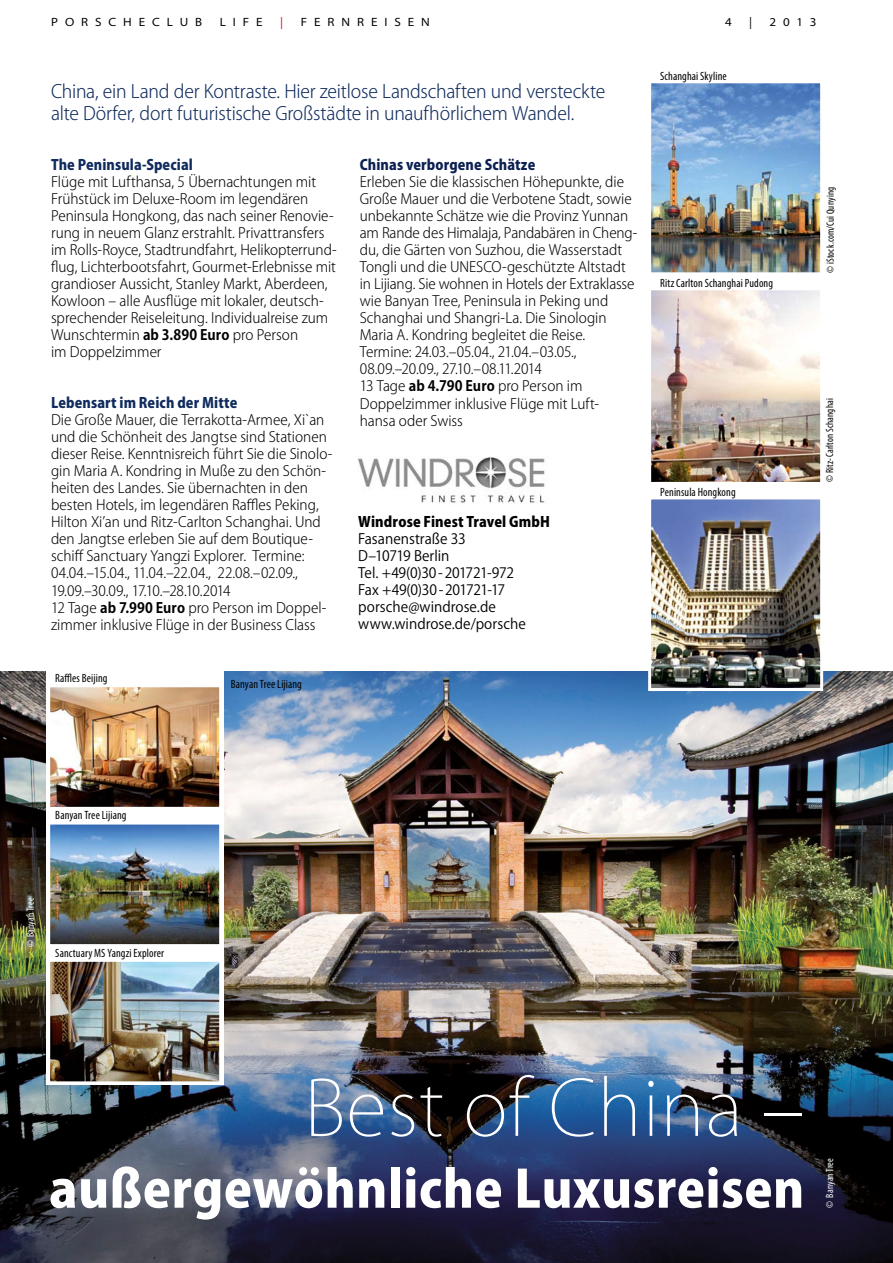
<style>
.page{position:relative;width:893px;height:1263px;background:#fff}
.page>*{position:absolute;margin:0;border:0;box-sizing:border-box;transform-origin:0 0}
.Fließsatz_Motorsport{font:200 75.45px "Koz Go Pr 6 N";letter-spacing:.01em;color:#fff}
.Fließsatz_Motorsport-2{font:800 50.55px "Koz Go Pr 6 N";letter-spacing:.01em;color:#fff}
.Fließtext_Blockatz{font:300 18.3px/22.2px "Koz Go Pr 6 N";letter-spacing:-.015em;color:#102b5d}
.Fließtext_Blockatz-2{font:300 14.25px/17px "Koz Go Pr 6 N";letter-spacing:-.005em;color:#000;scale:.96 1}
.Fließtext_Blockatz-3{font:14.25px "Koz Go Pr 6 N";color:#000}
.Fließtext_Blockatz-4{font:800 14.25px "Koz Go Pr 6 N";letter-spacing:.01em;color:#102b5d;scale:.96 1}
.Fließtext_Blockatz-5{font:800 14.25px "Koz Go Pr 6 N";letter-spacing:.01em;color:#000}
.Fließtext_Blockatz-6{font:800 14.25px "Koz Go Pr 6 N";letter-spacing:.01em;color:#0c2051;scale:.96 1}
.Fließtext_Blockatz-7{font:14.25px "Koz Go Pr 6 N";letter-spacing:-.025em;color:#000}
.Fließtext_Blockatz-8{font:14.25px "Koz Go Pr 6 N";letter-spacing:-.035em;color:#000}
.Fließtext_Blockatz-9{font:condensed 12px "Myriad Pro";letter-spacing:.01em;color:#000}
.t1{font:semi-expanded 12px "Myriad Pro";letter-spacing:.58em;color:#000}
.t2{font:semi-expanded 12px "Myriad Pro";color:#e3000f}
.Fließtext_Blockatz-10{font:condensed 10.5px "Myriad Pro";letter-spacing:.015em;color:#000}
.Fließtext_Blockatz-11{font:condensed 10.5px "Myriad Pro";letter-spacing:.015em;color:#fff}
.s1{font-weight:700}
</style>
<div class="page">
<img style="left:0;top:672px;width:893px;height:591px">
<div style="left:46px;top:646px;width:178px;height:439px;background:#fff"></div>
<img style="left:652px;top:84px;width:167px;height:187px">
<div style="left:648px;top:80px;width:175px;height:195px;border:3px solid #fff"></div>
<img style="left:652px;top:291px;width:167px;height:190px">
<div style="left:648px;top:287px;width:175px;height:198px;border:3px solid #fff"></div>
<img style="left:652px;top:500px;width:167px;height:187px">
<div style="left:648px;top:496px;width:175px;height:195px;border:3px solid #fff"></div>
<img style="left:51px;top:688px;width:167px;height:118px">
<div style="left:47px;top:684px;width:175px;height:126px;border:3px solid #fff"></div>
<img style="left:51px;top:825px;width:167px;height:118px">
<div style="left:47px;top:821px;width:175px;height:126px;border:3px solid #fff"></div>
<img style="left:51px;top:963px;width:167px;height:117px">
<div style="left:47px;top:959px;width:175px;height:125px;border:3px solid #fff"></div>
<img style="left:357px;top:457px;width:188px;height:46px">
<p class="t1" style="left:51px;top:15px;width:153px">PORSCHECLUB</p>
<p class="t1" style="left:220px;top:15px;width:44px">LIFE</p>
<p class="t2" style="left:280px;top:15px;width:5px">|</p>
<p class="t1" style="left:301px;top:15px;width:131px">FERNREISEN</p>
<p class="t1" style="left:725px;top:15px;width:8px">4</p>
<p class="t1" style="left:749px;top:15px;width:5px">|</p>
<p class="t1" style="left:770px;top:15px;width:48px">2013</p>
<p class="Fließtext_Blockatz" style="left:51px;top:81px;width:556px">China, ein Land der Kontraste. Hier zeitlose Landschaften und versteckte alte Dörfer, dort futuristische Großstädte in unaufhörlichem Wandel.</p>
<p class="Fließtext_Blockatz-4" style="left:51px;top:157px;width:149px">The Peninsula-Special</p>
<p class="Fließtext_Blockatz-2" style="left:51px;top:174px;width:299px">Flüge mit Lufthansa, 5 Übernachtungen mit Frühstück im Deluxe-Room im legendären Peninsula Hongkong, das nach seiner Renovie&shy;rung in neuem Glanz erstrahlt. Privattransfers im Rolls-Royce, Stadtrundfahrt, Helikopterrund&shy;flug, Lichterbootsfahrt, Gourmet-Erlebnisse mit grandioser Aussicht, Stanley Markt, Aberdeen, Kowloon – alle Ausflüge mit lokaler, deutsch&shy;sprechender Reiseleitung. Individualreise zum Wunschtermin <span class="s1">ab 3.890 Euro</span> pro Person<br>im Doppelzimmer</p>
<p class="Fließtext_Blockatz-4" style="left:51px;top:395px;width:196px">Lebensart im Reich der Mitte</p>
<p class="Fließtext_Blockatz-2" style="left:51px;top:412px;width:295px">Die Große Mauer, die Terrakotta-Armee, Xi`an und die Schönheit des Jangtse sind Stationen dieser Reise. Kenntnisreich führt Sie die Sinolo&shy;gin Maria A. Kondring in Muße zu den Schön&shy;heiten des Landes. Sie übernachten in den besten Hotels, im legendären Raffles Peking, Hilton Xi’an und Ritz-Carlton Schanghai. Und den Jangtse erleben Sie auf dem Boutique&shy;schiff Sanctuary Yangzi Explorer. Termine:<br>04.04.–15.04., 11.04.–22.04., 22.08.–02.09., 19.09.–30.09., 17.10.–28.10.2014</p>
<p class="Fließtext_Blockatz-2" style="left:51px;top:599px;width:288px">12 Tage <span class="s1">ab 7.990 Euro</span> pro Person im Doppel&shy;zimmer inklusive Flüge in der Business Class</p>
<p class="Fließtext_Blockatz-6" style="left:360px;top:157px;width:184px">Chinas verborgene Schätze</p>
<p class="Fließtext_Blockatz-2" style="left:360px;top:174px;width:291px">Erleben Sie die klassischen Höhepunkte, die Große Mauer und die Verbotene Stadt, sowie unbekannte Schätze wie die Provinz Yunnan am Rande des Himalaja, Pandabären in Cheng&shy;du, die Gärten von Suzhou, die Wasserstadt Tongli und die UNESCO-geschützte Altstadt in Lijiang. Sie wohnen in Hotels der Extraklasse wie Banyan Tree, Peninsula in Peking und Schanghai und Shangri-La. Die Sinologin Maria A. Kondring begleitet die Reise.</p>
<p class="Fließtext_Blockatz-2" style="left:360px;top:344px;width:227px">Termine: 24.03.–05.04., 21.04.–03.05.,<br>08.09.–20.09., 27.10.–08.11.2014</p>
<p class="Fließtext_Blockatz-2" style="left:360px;top:378px;width:251px">13 Tage <span class="s1">ab 4.790 Euro</span> pro Person im<br>Doppelzimmer inklusive Flüge mit Luft&shy;hansa oder Swiss</p>
<p class="Fließtext_Blockatz-5" style="left:358px;top:514px;width:193px">Windrose Finest Travel GmbH</p>
<p class="Fließtext_Blockatz-3" style="left:358px;top:531px;width:109px">Fasanenstraße 33</p>
<p class="Fließtext_Blockatz-3" style="left:358px;top:548px;width:94px">D–10719 Berlin  </p>
<p class="Fließtext_Blockatz-7" style="left:358px;top:565px;width:157px">Tel. +49(0)30-201721-972</p>
<p class="Fließtext_Blockatz-8" style="left:358px;top:582px;width:148px">Fax +49(0)30-201721-17</p>
<p class="Fließtext_Blockatz-3" style="left:358px;top:599px;width:139px">porsche@windrose.de</p>
<p class="Fließtext_Blockatz-3" style="left:358px;top:616px;width:169px">www.windrose.de/porsche</p>
<p class="Fließtext_Blockatz-9" style="left:55px;top:671px;width:54px">Raffles Beijing</p>
<p class="Fließtext_Blockatz-9" style="left:231px;top:677px;width:73px">Banyan Tree Lijiang</p>
<p class="Fließtext_Blockatz-9" style="left:660px;top:69px;width:68px">Schanghai Skyline</p>
<p class="Fließtext_Blockatz-9" style="left:660px;top:276px;width:114px">Ritz Carlton Schanghai Pudong</p>
<p class="Fließtext_Blockatz-9" style="left:660px;top:484px;width:77px">Peninsula Hongkong</p>
<p class="Fließtext_Blockatz-10" style="left:824px;top:273px;width:87px;rotate:-90deg">© iStock.com/Cui Qunying</p>
<p class="Fließtext_Blockatz-10" style="left:823px;top:482px;width:85px;rotate:-90deg">© Ritz-Carlton Schanghai</p>
<p class="Fließtext_Blockatz-9" style="left:55px;top:808px;width:73px">Banyan Tree Lijiang</p>
<p class="Fließtext_Blockatz-11" style="left:24px;top:947px;width:51px;rotate:-90deg">© Banyan Tree</p>
<p class="Fließtext_Blockatz-9" style="left:55px;top:946px;width:110px">Sanctuary MS Yangzi Explorer</p>
<p class="Fließsatz_Motorsport" style="left:304px;top:1066px;width:501px">Best of China –</p>
<p class="Fließsatz_Motorsport-2" style="left:49px;top:1161px;width:757px">außergewöhnliche Luxusreisen</p>
<p class="Fließtext_Blockatz-11" style="left:823px;top:1208px;width:51px;rotate:-90deg">© Banyan Tree</p>
</div>
